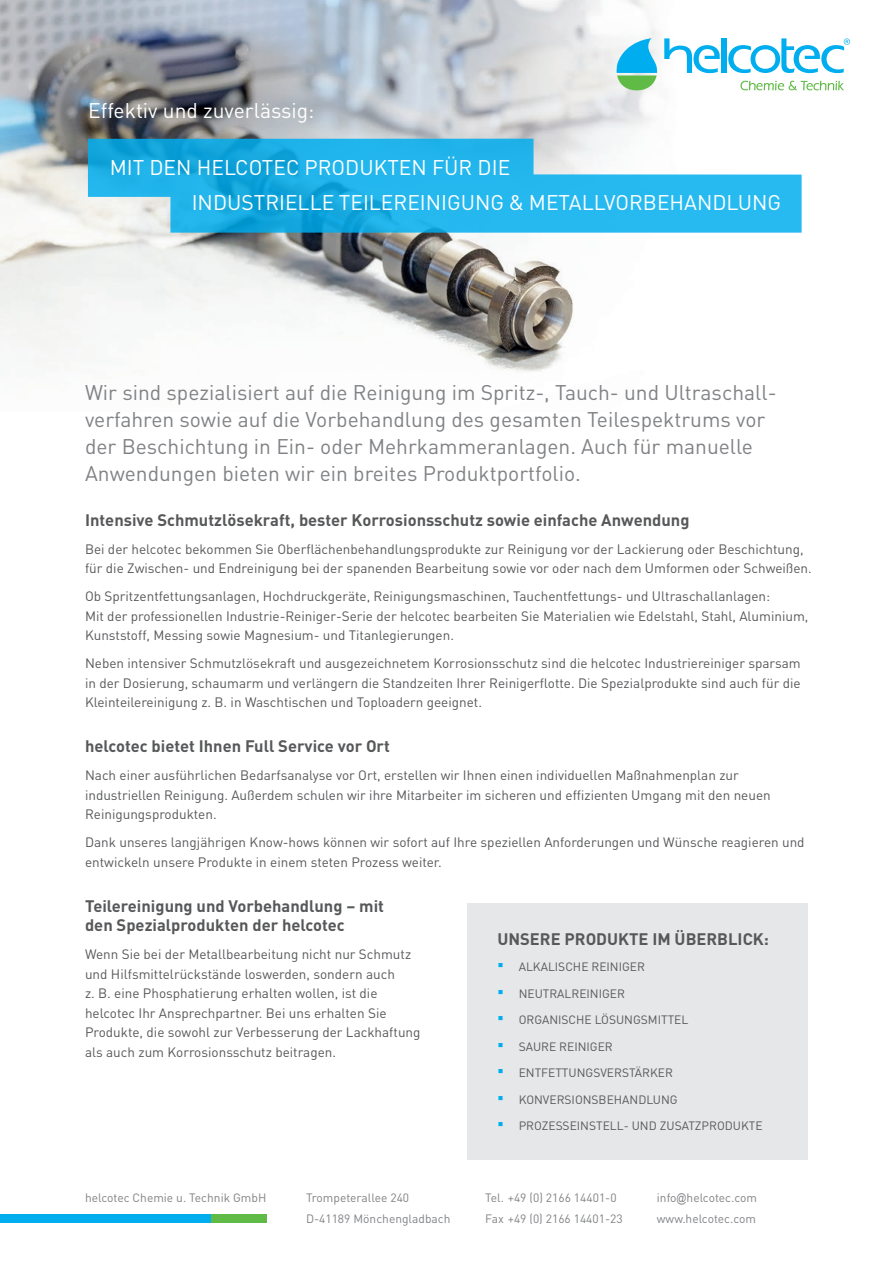
<style>
.page{position:relative;width:893px;height:1263px;background:#fff}
.page>*{position:absolute;margin:0;border:0;box-sizing:border-box;transform-origin:0 0}
.Einleitung{font:21px/27px "DIN";color:#808285}
.Überschrift{font:21px "DIN";color:#fff}
.Unterüberschrift{font:700 16.5px/19.5px "DIN";color:#57585a}
.Fließtext{font:700 16.5px "DIN";color:#57585a}
.Fließtext-2{font:13.5px/19.5px "DIN";color:#57585a}
.t1{font:12px "DIN";color:#57585a}
.t2{font:12px "DIN";color:#808285}
.s1{font-family:"Arial";font-size:18px;color:#00aeef}
.s2{font-family:"Arial Narrow"}
</style>
<div class="page">
<img style="left:0;top:0;width:722px;height:372px">
<img style="left:0;top:5px;width:403px;height:212px">
<svg style="left:664px;top:38px;width:56px;height:36px"></svg>
<div style="left:722px;top:38px;width:5px;height:35px;background:#00aeef"></div>
<svg style="left:728px;top:38px;width:122px;height:36px"></svg>
<svg style="left:617px;top:38px;width:40px;height:52px"></svg>
<svg style="left:740px;top:81px;width:104px;height:9px"></svg>
<div style="left:468px;top:903px;width:340px;height:257px;background:#e6e7e9"></div>
<svg style="left:88px;top:139px;width:714px;height:94px;background:#47beeb"></svg>
<div style="left:0;top:1214px;width:213px;height:9px;background:#00aeef"></div>
<div style="left:211px;top:1214px;width:55px;height:9px;background:#60bb46"></div>
<p class="Überschrift" style="left:88px;top:97px;width:228px">Effektiv und zuverlässig:</p>
<p class="Überschrift" style="left:110px;top:155px;width:402px">MIT DEN HELCOTEC PRODUKTEN FÜR DIE</p>
<p class="Überschrift" style="left:192px;top:189px;width:591px">INDUSTRIELLE TEILEREINIGUNG &amp; METALLVORBEHANDLUNG</p>
<p class="Einleitung" style="left:85px;top:378px;width:693px">Wir sind spezialisiert auf die Reinigung im Spritz-, Tauch- und Ultraschall&shy;verfahren sowie auf die Vorbehandlung des gesamten Teilespektrums vor der Beschichtung in Ein- oder Mehrkammeranlagen. Auch für manuelle Anwendungen bieten wir ein breites Produktportfolio.</p>
<p class="Unterüberschrift" style="left:85px;top:509px;width:606px">Intensive Schmutzlösekraft, bester Korrosionsschutz sowie einfache Anwendung</p>
<p class="Fließtext-2" style="left:85px;top:539px;width:728px">Bei der helcotec bekommen Sie Oberflächenbehandlungsprodukte zur Reinigung vor der Lackierung oder Beschichtung, für die Zwischen- und Endreinigung bei der spanenden Bearbeitung sowie vor oder nach dem Umformen oder Schweißen.</p>
<p class="Fließtext-2" style="left:85px;top:586px;width:725px">Ob Spritzentfettungsanlagen, Hochdruckgeräte, Reinigungsmaschinen, Tauchentfettungs- und Ultraschallanlagen:<br>Mit der professionellen Industrie-Reiniger-Serie der helcotec bearbeiten Sie Materialien wie Edelstahl, Stahl, Aluminium,<br>Kunststoff, Messing sowie Magnesium- und Titanlegierungen.</p>
<p class="Fließtext-2" style="left:85px;top:653px;width:717px;text-align:justify">Neben intensiver Schmutzlösekraft und ausgezeichnetem Korrosionsschutz sind die helcotec Industriereiniger sparsam in der Dosierung, schaumarm und verlängern die Standzeiten Ihrer Reinigerflotte. Die Spezialprodukte sind auch für die Kleinteilereinigung z. B. in Waschtischen und Toploadern geeignet.</p>
<p class="Unterüberschrift" style="left:85px;top:736px;width:306px">helcotec bietet Ihnen Full Service vor Ort</p>
<p class="Fließtext-2" style="left:85px;top:765px;width:687px">Nach einer ausführlichen Bedarfsanalyse vor Ort, erstellen wir Ihnen einen individuellen Maßnahmenplan zur industriellen Reinigung. Außerdem schulen wir ihre Mitarbeiter im sicheren und effizienten Umgang mit den neuen<br>Reinigungsprodukten.</p>
<p class="Fließtext-2" style="left:85px;top:832px;width:721px">Dank unseres langjährigen Know-hows können wir sofort auf Ihre speziellen Anforderungen und Wünsche reagieren und entwickeln unsere Produkte in einem steten Prozess weiter.</p>
<p class="Unterüberschrift" style="left:85px;top:895px;width:300px">Teilereinigung und Vorbehandlung – mit den Spezialprodukten der helcotec</p>
<p class="Fließtext-2" style="left:85px;top:944px;width:337px">Wenn Sie bei der Metallbearbeitung nicht nur Schmutz und Hilfsmittelrückstände loswerden, sondern auch<br>z. B. eine Phosphatierung erhalten wollen, ist die helcotec Ihr Ansprechpartner. Bei uns erhalten Sie Produkte, die sowohl zur Verbesserung der Lackhaftung als auch zum Korrosionsschutz beitragen.</p>
<p class="Fließtext" style="left:497px;top:928px;width:273px">UNSERE PRODUKTE IM ÜBERBLICK:</p>
<p class="t1" style="left:497px;top:959px;width:149px"><span class="s1">▪</span> ALKALISCHE REINIGER</p>
<p class="t1" style="left:497px;top:986px;width:129px"><span class="s1">▪</span> NEUTRALREINIGER</p>
<p class="t1" style="left:497px;top:1012px;width:192px"><span class="s1">▪</span> ORGANISCHE LÖSUNGSMITTEL</p>
<p class="t1" style="left:497px;top:1039px;width:117px"><span class="s1">▪</span> SAURE REINIGER</p>
<p class="t1" style="left:497px;top:1065px;width:177px"><span class="s1">▪</span> ENTFETTUNGSVERSTÄRKER</p>
<p class="t1" style="left:497px;top:1092px;width:182px"><span class="s1">▪</span> KONVERSIONSBEHANDLUNG</p>
<p class="t1" style="left:497px;top:1118px;width:267px"><span class="s1">▪</span> PROZESSEINSTELL- UND ZUSATZPRODUKTE</p>
<p class="t2" style="left:85px;top:1190px;width:183px">helcotec Chemie u. Technik GmbH</p>
<p class="t2" style="left:306px;top:1190px;width:105px">Trompeterallee 240</p>
<p class="t2" style="left:306px;top:1211px;width:146px">D-41189 Mönchengladbach</p>
<p class="t2" style="left:485px;top:1190px;width:133px">Tel. +49 (0) 2166 14401-0</p>
<p class="t2" style="left:485px;top:1211px;width:139px">Fax +49 (0) 2166 14401-23</p>
<p class="t2" style="left:657px;top:1190px;width:102px">info<span class="s2">@</span>helcotec.com</p>
<p class="t2" style="left:657px;top:1211px;width:101px">www.helcotec.com</p>
</div>
